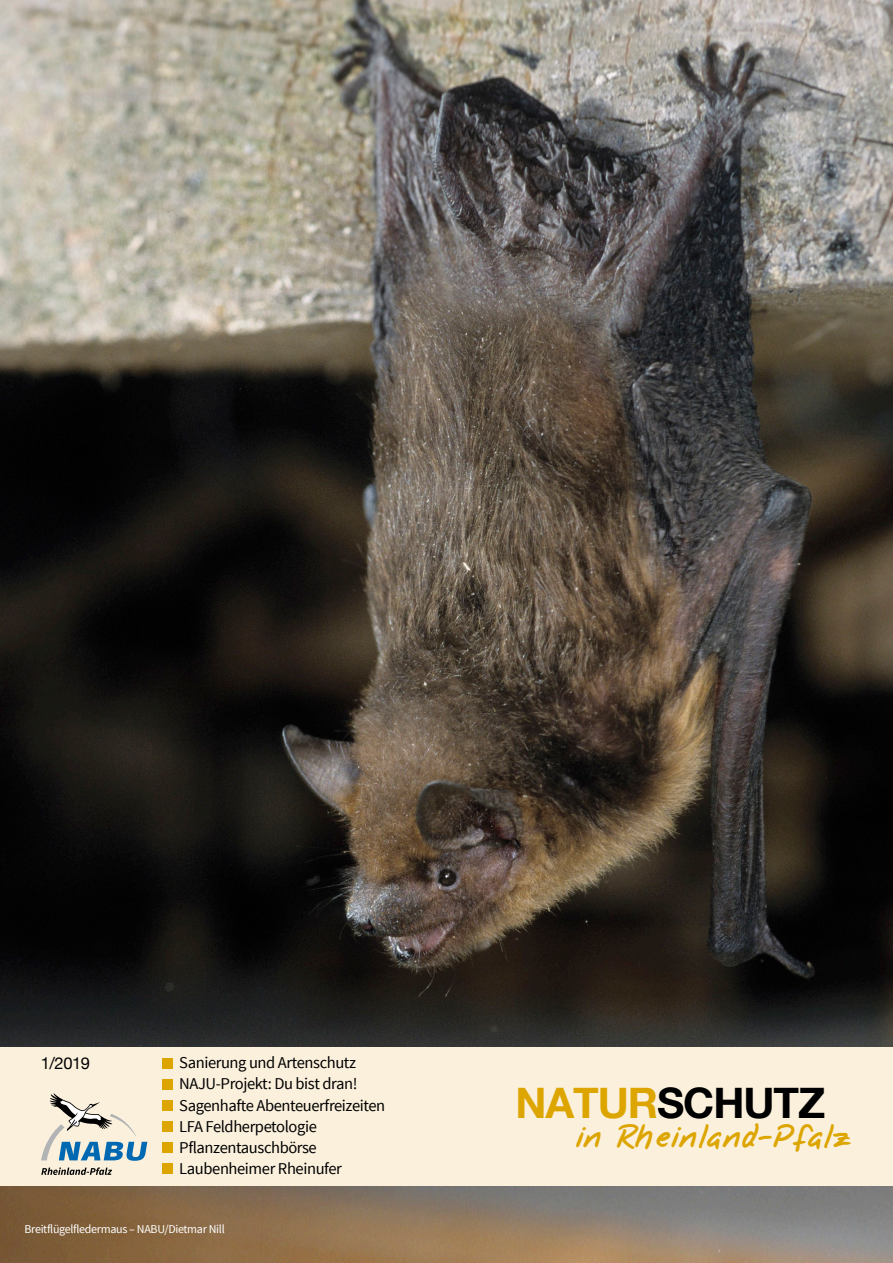
<style>
.page{position:relative;width:893px;height:1263px;background:#fff}
.page>*{position:absolute;margin:0;border:0;box-sizing:border-box;transform-origin:0 0}
.t1{font:700 42px "Helvetica Neue";letter-spacing:-.025em;color:#000}
.t2{font:700 27px "Nabu Note 4";letter-spacing:-.025em;color:#dda500}
.t3{font:16.5px/21px "Source Sans Pro";letter-spacing:-.025em;color:#000}
.t4{font:16.5px "Helvetica Neue";color:#000}
.t5{font:12px "Source Sans Pro";letter-spacing:-.025em;color:#fff}
.s1{color:#dda500}
</style>
<div class="page">
<img style="left:0;top:0;width:893px;height:1263px">
<div style="left:0;top:1047px;width:893px;height:138px;background:#faf0dc"></div>
<div style="left:163px;top:1058px;width:10px;height:11px;background:#dda500"></div>
<div style="left:163px;top:1079px;width:10px;height:11px;background:#dda500"></div>
<div style="left:163px;top:1100px;width:10px;height:11px;background:#dda500"></div>
<div style="left:163px;top:1121px;width:10px;height:11px;background:#dda500"></div>
<div style="left:163px;top:1142px;width:10px;height:11px;background:#dda500"></div>
<div style="left:163px;top:1163px;width:10px;height:11px;background:#dda500"></div>
<svg style="left:41px;top:1093px;width:106px;height:68px"></svg>
<svg style="left:41px;top:1167px;width:71px;height:8px"></svg>
<p class="t4" style="left:41px;top:1053px;width:51px">1/2019</p>
<p class="t3" style="left:179px;top:1053px;width:207px">Sanierung und Artenschutz<br>NAJU-Projekt: Du bist dran!<br>Sagenhafte Abenteuerfreizeiten<br>LFA Feldherpetologie<br>Pflanzentauschbörse<br>Laubenheimer Rheinufer</p>
<p class="t5" style="left:25px;top:1221px;width:202px">Breitflügelfledermaus – NABU/Dietmar Nill</p>
<h1 class="t1" style="left:515px;top:1077px;width:312px"><span class="s1">NATUR</span>SCHUTZ</h1>
<h2 class="t2" style="left:577px;top:1122px;width:280px">in Rheinland-Pfalz</h2>
</div>
